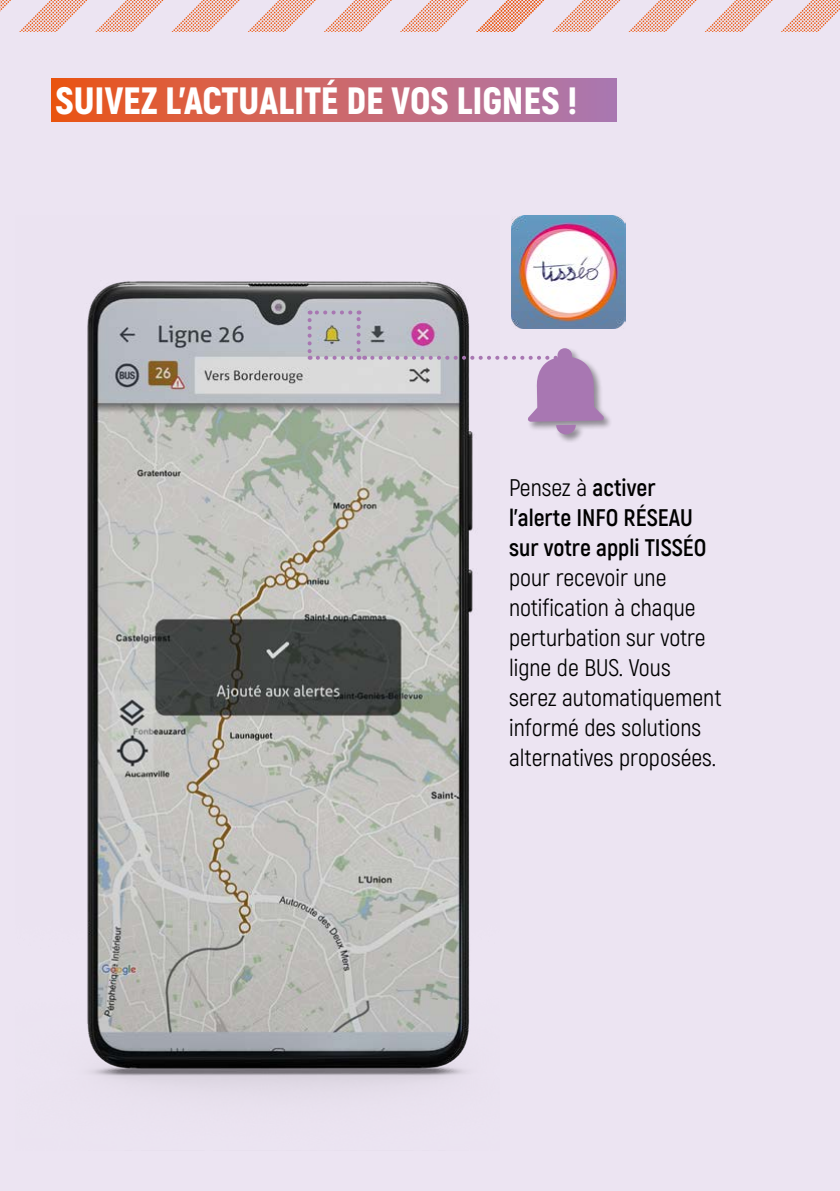
<style>
.page{position:relative;width:840px;height:1191px;background:#fff}
.page>*{position:absolute;margin:0;border:0;box-sizing:border-box;transform-origin:0 0}
.t1{font:900 38px "Akrobat";color:#fff}
.t2{font:24px/30px "Akrobat";color:#000}
.t3{font:700 24px/30px "Akrobat";color:#000}
.s1{font-weight:400}
</style>
<div class="page">
<div style="left:0;top:0;width:839px;height:1191px;background:#ece4f2"></div>
<img style="left:87px;top:281px;width:387px;height:810px">
<div style="left:51px;top:79px;width:565px;height:42px;background:linear-gradient(to right,#ec5518,#ac7ab7)"></div>
<svg style="left:307px;top:320px;width:4px;height:40px"></svg>
<svg style="left:356px;top:310px;width:4px;height:40px"></svg>
<svg style="left:309px;top:310px;width:41px;height:4px"></svg>
<svg style="left:317px;top:356px;width:48px;height:4px"></svg>
<div style="left:526px;top:346px;width:87px;height:97px;background:#000;opacity:.4"></div>
<svg style="left:372px;top:348px;width:231px;height:86px"></svg>
<img style="left:511px;top:215px;width:114px;height:114px">
<svg style="left:0;top:0;width:839px;height:31px"></svg>
<h1 class="t1" style="left:56px;top:76px;width:523px">SUIVEZ L’ACTUALITÉ DE VOS LIGNES !</h1>
<p class="t3" style="left:509px;top:473px;width:199px"><span class="s1">Pensez à</span> activer l’alerte INFO RÉSEAU sur votre appli TISSÉO</p>
<p class="t2" style="left:509px;top:563px;width:214px">pour recevoir une notification à chaque perturbation sur votre ligne de BUS. Vous serez automatiquement informé des solutions alternatives proposées.</p>
</div>
